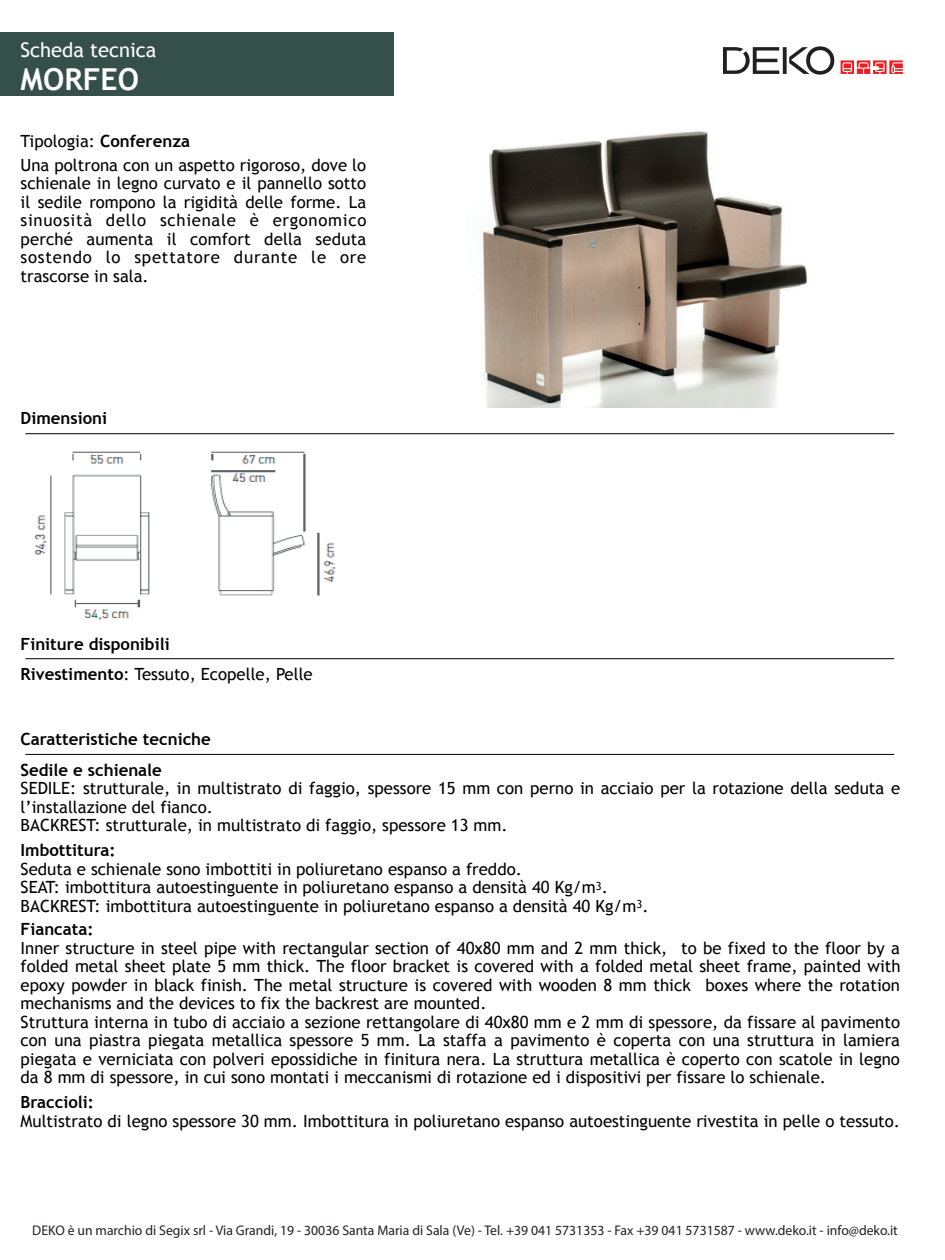
<style>
.page{position:relative;width:945px;height:1260px;background:#fff}
.page>*{position:absolute;margin:0;border:0;box-sizing:border-box;transform-origin:0 0}
.t1{font:700 30.28px "Trebuchet MS";color:#fff}
.t2{font:20.12px "Trebuchet MS";color:#fff}
.t3{font:16.8px/18.6px "Trebuchet MS";color:#010104}
.t4{font:16.8px/18.6px "Trebuchet MS";color:#000001}
.t5{font:700 16.8px/30.3px "Trebuchet MS";color:#000001}
.t6{font:700 16.8px "Trebuchet MS";color:#010104}
.t7{font:14px "Myriad Pro";color:#231f20}
.s1{font-weight:700}
.s2{font-weight:700;color:#010104}
.s3{color:#010104}
</style>
<div class="page">
<div style="left:0;top:33px;width:906px;height:63px;background:#355049"></div>
<hr style="left:25px;top:754px;width:869px;height:1px;background:#000001">
<hr style="left:25px;top:433px;width:869px;height:1px;background:#000001">
<hr style="left:25px;top:658px;width:869px;height:1px;background:#000001">
<img style="left:482px;top:131px;width:325px;height:276px">
<img style="left:34px;top:451px;width:302px;height:170px">
<div style="left:394px;top:22px;width:550px;height:80px;background:#fff"></div>
<svg style="left:841px;top:60px;width:62px;height:14px"></svg>
<svg style="left:723px;top:46px;width:111px;height:29px"></svg>
<p class="t2" style="left:21px;top:38px;width:137px">Scheda tecnica</p>
<h1 class="t1" style="left:21px;top:60px;width:120px">MORFEO</h1>
<p class="t3" style="left:21px;top:130px;width:347px;line-height:23.4px">Tipologia: <span class="s1">Conferenza<br></span>Una poltrona con un aspetto rigoroso, dove lo</p>
<p class="t3" style="left:21px;top:174px;width:347px;text-align:justify">schienale in legno curvato e il pannello sotto il sedile rompono la rigidità delle forme. La sinuosità dello schienale è ergonomico perché aumenta il comfort della seduta sostendo lo spettatore durante le ore trascorse in sala.</p>
<p class="t6" style="left:21px;top:408px;width:88px">Dimensioni</p>
<p class="t4" style="left:21px;top:629px;width:294px;line-height:30.3px"><span class="s2">Finiture disponibili<br></span><span class="s1">Rivestimento</span>: Tessuto, Ecopelle, Pelle</p>
<p class="t5" style="left:21px;top:724px;width:192px">Caratteristiche tecniche<br>Sedile e schienale</p>
<p class="t3" style="left:21px;top:779px;width:881px">SEDILE: strutturale, in multistrato di faggio, spessore 15 mm con perno in acciaio per la rotazione della seduta e l’installazione del fianco.<br>BACKREST: strutturale, in multistrato di faggio, spessore 13 mm.</p>
<p class="t6" style="left:21px;top:840px;width:97px">Imbottitura:</p>
<p class="t4" style="left:21px;top:860px;width:629px"><span class="s3">Seduta e schienale sono imbottiti in poliuretano espanso a freddo.<br></span>SEAT: imbottitura autoestinguente in poliuretano espanso a densità 40 Kg/m<sup>3</sup>.<br>BACKREST: imbottitura autoestinguente in poliuretano espanso a densità 40 Kg/m<sup>3</sup>.</p>
<p class="t5" style="left:21px;top:914px;width:74px">Fiancata:</p>
<p class="t3" style="left:21px;top:939px;width:882px">Inner structure in steel pipe with rectangular section of 40x80 mm and 2 mm thick, to be fixed to the floor by a folded metal sheet plate 5 mm thick. The floor bracket is covered with a folded metal sheet frame, painted with epoxy powder in black finish. The metal structure is covered with wooden 8 mm thick boxes where the rotation mechanisms and the devices to fix the backrest are mounted.<br>Struttura interna in tubo di acciaio a sezione rettangolare di 40x80 mm e 2 mm di spessore, da fissare al pavimento con una piastra piegata metallica spessore 5 mm. La staffa a pavimento è coperta con una struttura in lamiera piegata e verniciata con polveri epossidiche in finitura nera. La struttura metallica è coperto con scatole in legno da 8 mm di spessore, in cui sono montati i meccanismi di rotazione ed i dispositivi per fissare lo schienale.</p>
<p class="t6" style="left:21px;top:1092px;width:75px">Braccioli:</p>
<p class="t3" style="left:21px;top:1112px;width:881px">Multistrato di legno spessore 30 mm. Imbottitura in poliuretano espanso autoestinguente rivestita in pelle o tessuto.</p>
<p class="t7" style="left:32px;top:1222px;width:867px">DEKO è un marchio di Segix srl - Via Grandi, 19 - 30036 Santa Maria di Sala (Ve) - Tel. +39 041 5731353 - Fax +39 041 5731587 - www.deko.it - info@deko.it</p>
</div>
